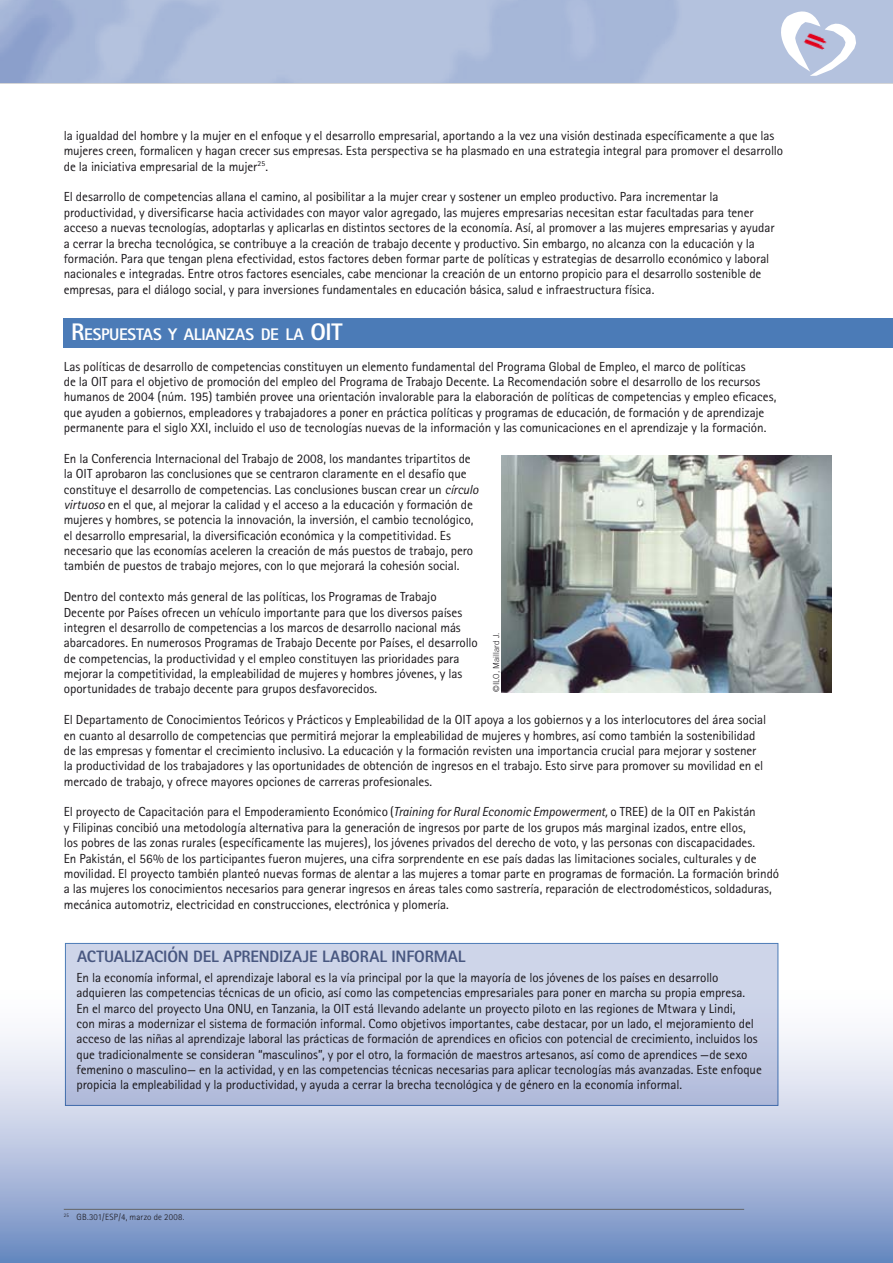
<style>
.page{position:relative;width:893px;height:1263px;background:#fff}
.page>*{position:absolute;margin:0;border:0;box-sizing:border-box;transform-origin:0 0}
.t1{font:800 16.8px "Rotis Sans Serif";letter-spacing:-.015em;color:#fff}
.t2{font:800 16.5px "Rotis Sans Serif";letter-spacing:-.01em;color:#485780}
.t3{font:13.2px/15.3px "Rotis Sans Serif";letter-spacing:-.01em;color:#1a171b}
.t4{font:300 9px "Rotis Sans Serif";letter-spacing:.02em;color:#1a171b}
.t5{font:300 8.25px "Trade Gothic";color:#1a171b}
.s1{font-size:24px}
.s2{font-style:italic}
</style>
<div class="page">
<svg style="left:0;top:0;width:893px;height:83px;fill:#b4c2de"></svg>
<svg style="left:772px;top:1px;width:84px;height:75px"></svg>
<svg style="left:0;top:942px;width:893px;height:321px"></svg>
<div style="left:65px;top:943px;width:713px;height:163px;background:linear-gradient(to bottom,#d5dbed,#b4bddc);border:1px solid #4b7bb7"></div>
<div style="left:64px;top:318px;width:829px;height:29px;background:#4b7bb7"></div>
<hr style="left:64px;top:1209px;width:680px;height:1px;background:#646567">
<img style="left:501px;top:455px;width:330px;height:238px">
<p class="t3" style="left:64px;top:128px;width:721px">la igualdad del hombre y la mujer en el enfoque y el desarrollo empresarial, aportando a la vez una visión destinada específicamente a que las mujeres creen, formalicen y hagan crecer sus empresas. Esta perspectiva se ha plasmado en una estrategia integral para promover el desarrollo de la iniciativa empresarial de la mujer<sup>25</sup>.</p>
<p class="t3" style="left:64px;top:189px;width:712px">El desarrollo de competencias allana el camino, al posibilitar a la mujer crear y sostener un empleo productivo. Para incrementar la productividad, y diversificarse hacia actividades con mayor valor agregado, las mujeres empresarias necesitan estar facultadas para tener acceso a nuevas tecnologías, adoptarlas y aplicarlas en distintos sectores de la economía. Así, al promover a las mujeres empresarias y ayudar a cerrar la brecha tecnológica, se contribuye a la creación de trabajo decente y productivo. Sin embargo, no alcanza con la educación y la formación. Para que tengan plena efectividad, estos factores deben formar parte de políticas y estrategias de desarrollo económico y laboral nacionales e integradas. Entre otros factores esenciales, cabe mencionar la creación de un entorno propicio para el desarrollo sostenible de empresas, para el diálogo social, y para inversiones fundamentales en educación básica, salud e infraestructura física.</p>
<p class="t1" style="left:71px;top:323px;width:251px"><span class="s1">R</span>ESPUESTAS Y ALIANZAS DE LA <span class="s1">OIT</span></p>
<p class="t3" style="left:64px;top:358px;width:714px">Las políticas de desarrollo de competencias constituyen un elemento fundamental del Programa Global de Empleo, el marco de políticas<br>de la OIT para el objetivo de promoción del empleo del Programa de Trabajo Decente. La Recomendación sobre el desarrollo de los recursos humanos de 2004 (núm. 195) también provee una orientación invalorable para la elaboración de políticas de competencias y empleo eficaces, que ayuden a gobiernos, empleadores y trabajadores a poner en práctica políticas y programas de educación, de formación y de aprendizaje permanente para el siglo XXI, incluido el uso de tecnologías nuevas de la información y las comunicaciones en el aprendizaje y la formación.</p>
<p class="t3" style="left:64px;top:451px;width:416px">En la Conferencia Internacional del Trabajo de 2008, los mandantes tripartitos de la OIT aprobaron las conclusiones que se centraron claramente en el desafío que constituye el desarrollo de competencias. Las conclusiones buscan crear un <span class="s2">círculo virtuoso</span> en el que, al mejorar la calidad y el acceso a la educación y formación de mujeres y hombres, se potencia la innovación, la inversión, el cambio tecnológico, el desarrollo empresarial, la diversificación económica y la competitividad. Es necesario que las economías aceleren la creación de más puestos de trabajo, pero también de puestos de trabajo mejores, con lo que mejorará la cohesión social.</p>
<p class="t3" style="left:64px;top:589px;width:416px">Dentro del contexto más general de las políticas, los Programas de Trabajo Decente por Países ofrecen un vehículo importante para que los diversos países integren el desarrollo de competencias a los marcos de desarrollo nacional más abarcadores. En numerosos Programas de Trabajo Decente por Países, el desarrollo de competencias, la productividad y el empleo constituyen las prioridades para mejorar la competitividad, la empleabilidad de mujeres y hombres jóvenes, y las oportunidades de trabajo decente para grupos desfavorecidos.</p>
<p class="t3" style="left:64px;top:712px;width:704px">El Departamento de Conocimientos Teóricos y Prácticos y Empleabilidad de la OIT apoya a los gobiernos y a los interlocutores del área social en cuanto al desarrollo de competencias que permitirá mejorar la empleabilidad de mujeres y hombres, así como también la sostenibilidad de las empresas y fomentar el crecimiento inclusivo. La educación y la formación revisten una importancia crucial para mejorar y sostener la productividad de los trabajadores y las oportunidades de obtención de ingresos en el trabajo. Esto sirve para promover su movilidad en el mercado de trabajo, y ofrece mayores opciones de carreras profesionales.</p>
<p class="t3" style="left:64px;top:804px;width:717px">El proyecto de Capacitación para el Empoderamiento Económico (<span class="s2">Training for Rural Economic Empowerment,</span> o TREE) de la OIT en Pakistán<br>y Filipinas concibió una metodología alternativa para la generación de ingresos por parte de los grupos más marginal izados, entre ellos,<br>los pobres de las zonas rurales (específicamente las mujeres), los jóvenes privados del derecho de voto, y las personas con discapacidades.<br>En Pakistán, el 56% de los participantes fueron mujeres, una cifra sorprendente en ese país dadas las limitaciones sociales, culturales y de movilidad. El proyecto también planteó nuevas formas de alentar a las mujeres a tomar parte en programas de formación. La formación brindó a las mujeres los conocimientos necesarios para generar ingresos en áreas tales como sastrería, reparación de electrodomésticos, soldaduras, mecánica automotriz, electricidad en construcciones, electrónica y plomería.</p>
<p class="t2" style="left:77px;top:946px;width:390px">ACTUALIZACIÓN DEL APRENDIZAJE LABORAL INFORMAL</p>
<p class="t3" style="left:77px;top:969px;width:687px">En la economía informal, el aprendizaje laboral es la vía principal por la que la mayoría de los jóvenes de los países en desarrollo adquieren las competencias técnicas de un oficio, así como las competencias empresariales para poner en marcha su propia empresa.<br>En el marco del proyecto Una ONU, en Tanzania, la OIT está llevando adelante un proyecto piloto en las regiones de Mtwara y Lindi,<br>con miras a modernizar el sistema de formación informal. Como objetivos importantes, cabe destacar, por un lado, el mejoramiento del acceso de las niñas al aprendizaje laboral las prácticas de formación de aprendices en oficios con potencial de crecimiento, incluidos los que tradicionalmente se consideran “masculinos”, y por el otro, la formación de maestros artesanos, así como de aprendices —de sexo femenino o masculino— en la actividad, y en las competencias técnicas necesarias para aplicar tecnologías más avanzadas. Este enfoque propicia la empleabilidad y la productividad, y ayuda a cerrar la brecha tecnológica y de género en la economía informal.</p>
<p class="t5" style="left:491px;top:692px;width:61px;rotate:-90deg">©ILO, Maillard J.</p>
<p class="t4" style="left:64px;top:1212px;width:122px"><sup>25</sup> GB.301/ESP/4, marzo de 2008.</p>
</div>
